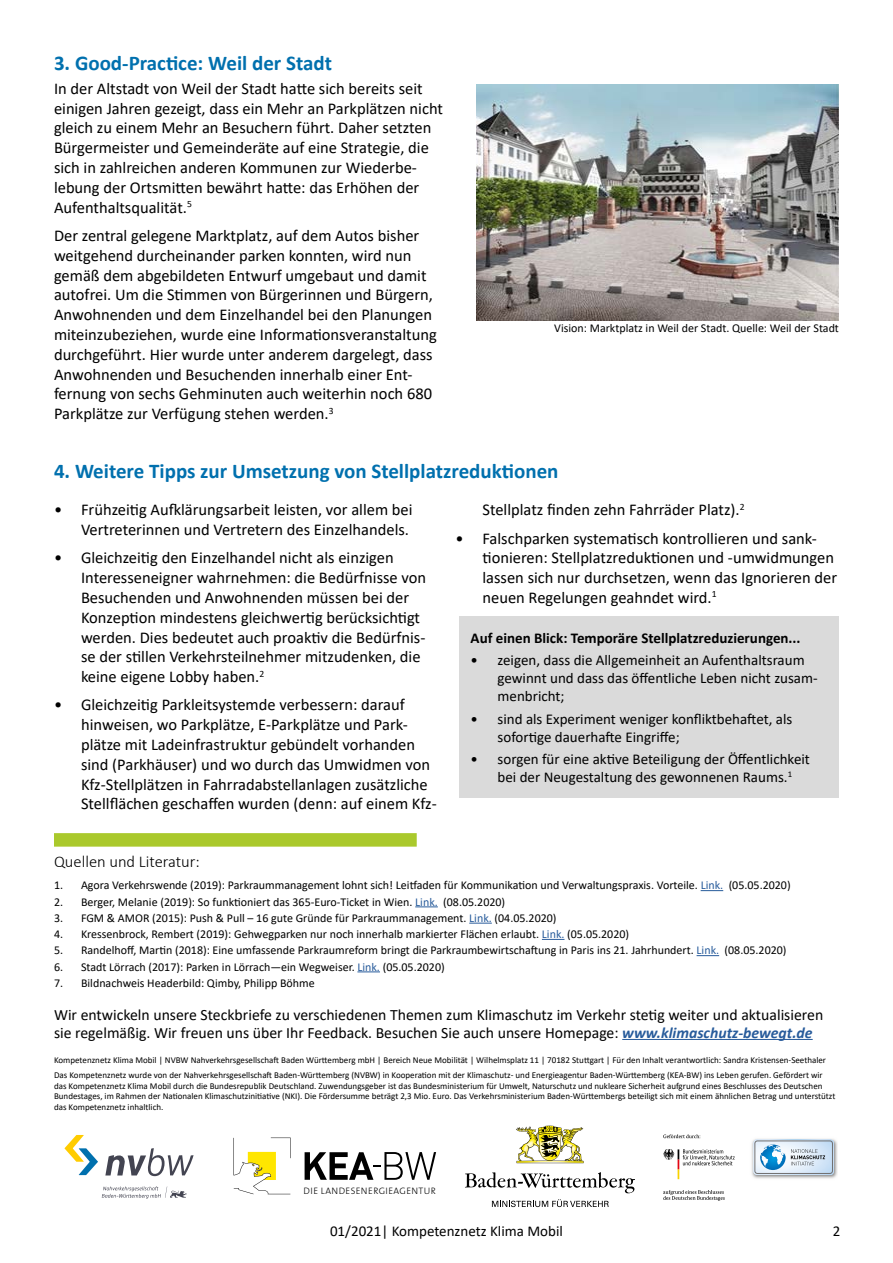
<style>
.page{position:relative;width:893px;height:1263px;background:#fff}
.page>*{position:absolute;margin:0;border:0;box-sizing:border-box;transform-origin:0 0}
.t1{font:700 21px "Calibri";color:#0070ae}
.t2{font:16.5px/19.8px "Calibri";color:#000}
.t3{font:300 16.5px "Calibri";color:#000}
.t4{font:15.75px/18px "Calibri";color:#000}
.t5{font:15px/18px "Calibri";color:#000}
.t6{font:700 15px "Calibri";color:#000}
.t7{font:12px "Calibri";color:#000}
.t8{font:300 9.45px "The Sans CE B3";letter-spacing:.04em;color:#000}
.t9{font:9px/10.5px "Calibri";color:#000}
.s1{color:#275b9b}
.s2{font-weight:700;font-style:italic;color:#275b9b}
</style>
<div class="page">
<div style="left:459px;top:616px;width:380px;height:181px;background:#dadada"></div>
<div style="left:54px;top:833px;width:363px;height:14px;background:#aac92c"></div>
<svg style="left:701px;top:890px;width:22px;height:1px"></svg>
<svg style="left:415px;top:906px;width:23px;height:1px"></svg>
<svg style="left:469px;top:923px;width:23px;height:1px"></svg>
<svg style="left:542px;top:939px;width:22px;height:1px"></svg>
<svg style="left:697px;top:955px;width:22px;height:1px"></svg>
<svg style="left:357px;top:971px;width:23px;height:1px"></svg>
<svg style="left:102px;top:1186px;width:85px;height:12px"></svg>
<svg style="left:65px;top:1135px;width:33px;height:40px"></svg>
<svg style="left:105px;top:1148px;width:89px;height:28px"></svg>
<svg style="left:234px;top:1137px;width:57px;height:57px"></svg>
<svg style="left:305px;top:1152px;width:131px;height:28px"></svg>
<img style="left:516px;top:1126px;width:68px;height:37px">
<svg style="left:465px;top:1172px;width:170px;height:21px"></svg>
<svg style="left:492px;top:1199px;width:117px;height:8px"></svg>
<svg style="left:663px;top:1134px;width:175px;height:67px"></svg>
<hr style="left:622px;top:1039px;width:191px;height:1px;background:#275b9b">
<img style="left:477px;top:85px;width:362px;height:235px">
<p class="t1" style="left:54px;top:48px;width:280px">3. Good-Practice: Weil der Stadt</p>
<p class="t2" style="left:54px;top:78px;width:391px">In der Altstadt von Weil der Stadt hatte sich bereits seit einigen Jahren gezeigt, dass ein Mehr an Parkplätzen nicht gleich zu einem Mehr an Besuchern führt. Daher setzten Bürgermeister und Gemeinderäte auf eine Strategie, die sich in zahlreichen anderen Kommunen zur Wiederbe&shy;lebung der Ortsmitten bewährt hatte: das Erhöhen der Aufenthaltsqualität.<sup>5</sup></p>
<p class="t2" style="left:54px;top:225px;width:384px">Der zentral gelegene Marktplatz, auf dem Autos bisher weitgehend durcheinander parken konnten, wird nun gemäß dem abgebildeten Entwurf umgebaut und damit autofrei. Um die Stimmen von Bürgerinnen und Bürgern, Anwohnenden und dem Einzelhandel bei den Planungen miteinzubeziehen, wurde eine Informationsveranstaltung durchgeführt. Hier wurde unter anderem dargelegt, dass Anwohnenden und Besuchenden innerhalb einer Ent&shy;fernung von sechs Gehminuten auch weiterhin noch 680<br>Parkplätze zur Verfügung stehen werden.<sup>3</sup></p>
<p class="t7" style="left:554px;top:319px;width:286px">Vision: Marktplatz in Weil der Stadt. Quelle: Weil der Stadt</p>
<p class="t1" style="left:54px;top:456px;width:506px">4. Weitere Tipps zur Umsetzung von Stellplatzreduktionen</p>
<p class="t2" style="left:54px;top:499px;width:360px;text-align:right">• Frühzeitig Aufklärungsarbeit leisten, vor allem bei<br>Vertreterinnen und Vertretern des Einzelhandels.</p>
<p class="t2" style="left:81px;top:547px;width:347px;text-indent:-27px">• Gleichzeitig den Einzelhandel nicht als einzigen Interesseneigner wahrnehmen: die Bedürfnisse von Besuchenden und Anwohnenden müssen bei der Konzeption mindestens gleichwertig berücksichtigt werden. Dies bedeutet auch proaktiv die Bedürfnis&shy;se der stillen Verkehrsteilnehmer mitzudenken, die keine eigene Lobby haben.<sup>2</sup></p>
<p class="t2" style="left:81px;top:695px;width:357px;text-indent:-27px">• Gleichzeitig Parkleitsystemde verbessern: darauf hinweisen, wo Parkplätze, E-Parkplätze und Park&shy;plätze mit Ladeinfrastruktur gebündelt vorhanden sind (Parkhäuser) und wo durch das Umwidmen von Kfz-Stellplätzen in Fahrradabstellanlagen zusätzliche Stellflächen geschaffen wurden (denn: auf einem Kfz-</p>
<p class="t3" style="left:54px;top:851px;width:147px">Quellen und Literatur:</p>
<p class="t2" style="left:482px;top:499px;width:264px">Stellplatz finden zehn Fahrräder Platz).<sup>2</sup></p>
<p class="t2" style="left:482px;top:528px;width:356px;text-indent:-27px">• Falschparken systematisch kontrollieren und sank&shy;tionieren: Stellplatzreduktionen und -umwidmungen lassen sich nur durchsetzen, wenn das Ignorieren der neuen Regelungen geahndet wird.<sup>1</sup></p>
<p class="t6" style="left:471px;top:627px;width:332px">Auf einen Blick: Temporäre Stellplatzreduzierungen...</p>
<p class="t5" style="left:498px;top:651px;width:322px;text-indent:-27px">• zeigen, dass die Allgemeinheit an Aufenthaltsraum gewinnt und dass das öffentliche Leben nicht zusam&shy;menbricht;</p>
<p class="t5" style="left:498px;top:709px;width:296px;text-indent:-27px">• sind als Experiment weniger konfliktbehaftet, als sofortige dauerhafte Eingriffe;</p>
<p class="t5" style="left:498px;top:749px;width:314px;text-indent:-27px">• sorgen für eine aktive Beteiligung der Öffentlichkeit bei der Neugestaltung des gewonnenen Raums.<sup>1</sup></p>
<p class="t7" style="left:54px;top:877px;width:738px">1. Agora Verkehrswende (2019): Parkraummanagement lohnt sich! Leitfaden für Kommunikation und Verwaltungspraxis. Vorteile. <span class="s1">Link.</span> (05.05.2020)</p>
<p class="t7" style="left:54px;top:893px;width:453px">2. Berger, Melanie (2019): So funktioniert das 365-Euro-Ticket in Wien. <span class="s1">Link.</span> (08.05.2020)</p>
<p class="t7" style="left:54px;top:909px;width:504px">3. FGM &amp; AMOR (2015): Push &amp; Pull – 16 gute Gründe für Parkraummanagement. <span class="s1">Link.</span> (04.05.2020)</p>
<p class="t7" style="left:54px;top:926px;width:577px">4. Kressenbrock, Rembert (2019): Gehwegparken nur noch innerhalb markierter Flächen erlaubt. <span class="s1">Link.</span> (05.05.2020)</p>
<p class="t7" style="left:54px;top:942px;width:734px">5. Randelhoff, Martin (2018): Eine umfassende Parkraumreform bringt die Parkraumbewirtschaftung in Paris ins 21. Jahrhundert. <span class="s1">Link.</span> (08.05.2020)</p>
<p class="t7" style="left:54px;top:958px;width:392px">6. Stadt Lörrach (2017): Parken in Lörrach—ein Wegweiser. <span class="s1">Link.</span> (05.05.2020)</p>
<p class="t7" style="left:54px;top:974px;width:262px">7. Bildnachweis Headerbild: Qimby, Philipp Böhme</p>
<p class="t4" style="left:54px;top:1005px;width:771px">Wir entwickeln unsere Steckbriefe zu verschiedenen Themen zum Klimaschutz im Verkehr stetig weiter und aktualisieren sie regelmäßig. Wir freuen uns über Ihr Feedback. Besuchen Sie auch unsere Homepage: <span class="s2">www.klimaschutz-bewegt.de</span></p>
<p class="t9" style="left:54px;top:1055px;width:774px">Kompetenznetz Klima Mobil | NVBW Nahverkehrsgesellschaft Baden Württemberg mbH | Bereich Neue Mobilität | Wilhelmsplatz 11 | 70182 Stuttgart | Für den Inhalt verantwortlich: Sandra Kristensen-Seethaler</p>
<p class="t9" style="left:54px;top:1070px;width:783px">Das Kompetenznetz wurde von der Nahverkehrsgesellschaft Baden-Württemberg (NVBW) in Kooperation mit der Klimaschutz- und Energieagentur Baden-Württemberg (KEA-BW) ins Leben gerufen. Gefördert wir das Kompetenznetz Klima Mobil durch die Bundesrepublik Deutschland. Zuwendungsgeber ist das Bundesministerium für Umwelt, Naturschutz und nukleare Sicherheit aufgrund eines Beschlusses des Deutschen Bundestages, im Rahmen der Nationalen Klimaschutzinitiative (NKI). Die Fördersumme beträgt 2,3 Mio. Euro. Das Verkehrsministerium Baden-Württembergs beteiligt sich mit einem ähnlichen Betrag und unterstützt das Kompetenznetz inhaltlich.</p>
<p class="t8" style="left:304px;top:1186px;width:134px">DIE LANDESENERGIEAGENTUR</p>
<p class="t5" style="left:330px;top:1221px;width:234px">01/2021| Kompetenznetz Klima Mobil</p>
<p class="t5" style="left:833px;top:1221px;width:9px">2</p>
</div>
